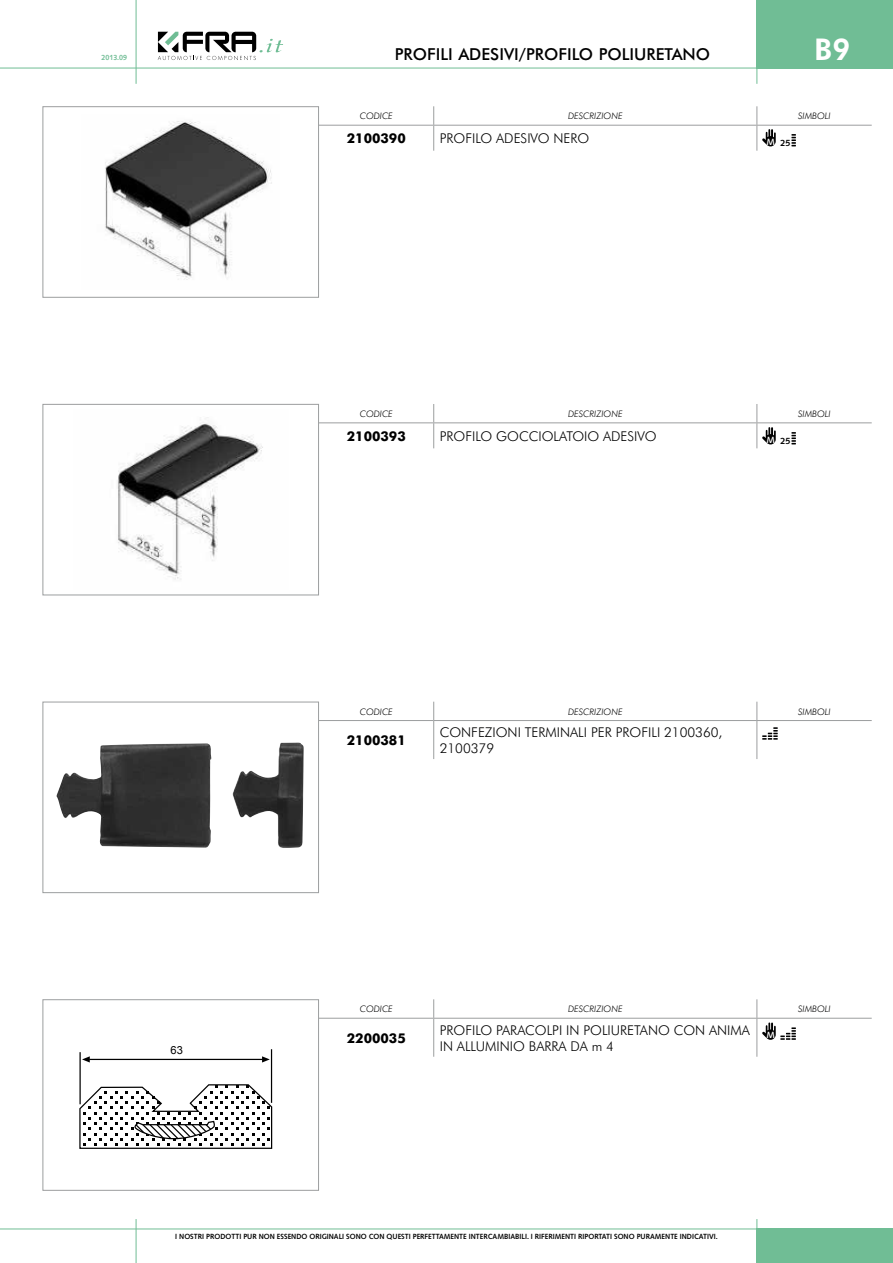
<style>
.page{position:relative;width:893px;height:1263px;background:#fff}
.page>*{position:absolute;margin:0;border:0;box-sizing:border-box;transform-origin:0 0}
.t1{font:800 30px "Futura BT";color:#fff}
.t2{font:500 16.5px "Futura BT";color:#000}
.t3{font:300 13.5px/16.2px "Futura BT";color:#000}
.t4{font:700 13.5px "Futura BT";color:#000}
.t5{font:11.1px "Arial";color:#000}
.t6{font:italic 300 9px "Futura BT";color:#000}
.t7{font:700 9px "Syntax";color:#000}
.t8{font:700 9px "Syntax";color:#fff}
.t9{font:700 7.5px "Syntax";color:#000;scale:.95 1}
.t10{font:700 7.5px "Syntax";color:#70bd95;scale:.95 1}
</style>
<div class="page">
<svg style="left:0;top:1228px;width:756px;height:35px"></svg>
<svg style="left:0;top:0;width:756px;height:68px"></svg>
<div style="left:756px;top:0;width:137px;height:68px;background:#70bd95"></div>
<div style="left:756px;top:1228px;width:137px;height:35px;background:#70bd95"></div>
<hr style="left:136px;top:0;width:1px;height:84px;background:#70bd95">
<hr style="left:756px;top:0;width:1px;height:84px;background:#70bd95">
<hr style="left:136px;top:1219px;width:1px;height:44px;background:#70bd95">
<hr style="left:756px;top:1219px;width:1px;height:44px;background:#70bd95">
<svg style="left:158px;top:32px;width:125px;height:28px"></svg>
<svg style="left:791px;top:134px;width:5px;height:12px"></svg>
<hr style="left:319px;top:125px;width:115px;height:1px;background:#9c9e9f">
<hr style="left:434px;top:125px;width:323px;height:1px;background:#9c9e9f">
<hr style="left:757px;top:125px;width:115px;height:1px;background:#9c9e9f">
<svg style="left:756px;top:106px;width:20px;height:45px"></svg>
<svg style="left:433px;top:106px;width:1px;height:45px"></svg>
<div style="left:43px;top:106px;width:276px;height:192px;border:1px solid #9c9e9f"></div>
<img style="left:105px;top:121px;width:167px;height:159px">
<img style="left:56px;top:742px;width:248px;height:106px">
<svg style="left:762px;top:727px;width:16px;height:13px"></svg>
<svg style="left:433px;top:702px;width:1px;height:18px"></svg>
<svg style="left:756px;top:702px;width:1px;height:18px"></svg>
<hr style="left:319px;top:720px;width:115px;height:1px;background:#9c9e9f">
<hr style="left:434px;top:720px;width:323px;height:1px;background:#9c9e9f">
<hr style="left:757px;top:720px;width:115px;height:1px;background:#9c9e9f">
<hr style="left:756px;top:721px;width:1px;height:38px;background:#9c9e9f">
<hr style="left:433px;top:721px;width:1px;height:38px;background:#9c9e9f">
<div style="left:43px;top:702px;width:276px;height:191px;border:1px solid #9c9e9f"></div>
<hr style="left:89px;top:1059px;width:174px;height:1px;background:#000">
<hr style="left:271px;top:1049px;width:1px;height:54px;background:#000">
<hr style="left:79px;top:1052px;width:2px;height:52px;background:#000">
<svg style="left:82px;top:1056px;width:8px;height:6px"></svg>
<svg style="left:262px;top:1056px;width:8px;height:6px"></svg>
<svg style="left:79px;top:1083px;width:194px;height:66px"></svg>
<svg style="left:433px;top:999px;width:1px;height:19px"></svg>
<svg style="left:756px;top:999px;width:40px;height:41px"></svg>
<hr style="left:319px;top:1018px;width:115px;height:1px;background:#9c9e9f">
<hr style="left:434px;top:1018px;width:323px;height:1px;background:#9c9e9f">
<hr style="left:757px;top:1018px;width:115px;height:1px;background:#9c9e9f">
<hr style="left:756px;top:1018px;width:1px;height:39px;background:#9c9e9f">
<hr style="left:433px;top:1018px;width:1px;height:39px;background:#9c9e9f">
<div style="left:43px;top:999px;width:276px;height:192px;border:1px solid #9c9e9f"></div>
<svg style="left:791px;top:432px;width:5px;height:12px"></svg>
<hr style="left:319px;top:422px;width:115px;height:1px;background:#9c9e9f">
<hr style="left:434px;top:422px;width:323px;height:1px;background:#9c9e9f">
<hr style="left:757px;top:422px;width:115px;height:1px;background:#9c9e9f">
<svg style="left:756px;top:404px;width:20px;height:44px"></svg>
<svg style="left:433px;top:404px;width:1px;height:44px"></svg>
<div style="left:43px;top:404px;width:276px;height:191px;border:1px solid #9c9e9f"></div>
<img style="left:117px;top:417px;width:146px;height:163px">
<p class="t10" style="left:101px;top:53px;width:29px">2013.09</p>
<p class="t2" style="left:395px;top:44px;width:317px">PROFILI ADESIVI/PROFILO POLIURETANO</p>
<h1 class="t1" style="left:814px;top:31px;width:38px">B9</h1>
<p class="t6" style="left:360px;top:111px;width:35px">CODICE</p>
<p class="t6" style="left:568px;top:111px;width:56px">DESCRIZIONE</p>
<p class="t6" style="left:798px;top:111px;width:34px">SIMBOLI</p>
<p class="t4" style="left:347px;top:130px;width:61px">2100390</p>
<p class="t3" style="left:440px;top:130px;width:151px">PROFILO ADESIVO NERO</p>
<p class="t7" style="left:766px;top:138px;width:26px"><sup>M</sup> 25</p>
<p class="t6" style="left:360px;top:408px;width:35px">CODICE</p>
<p class="t6" style="left:568px;top:408px;width:56px">DESCRIZIONE</p>
<p class="t6" style="left:798px;top:408px;width:34px">SIMBOLI</p>
<p class="t4" style="left:347px;top:428px;width:61px">2100393</p>
<p class="t3" style="left:440px;top:428px;width:218px">PROFILO GOCCIOLATOIO ADESIVO</p>
<p class="t7" style="left:766px;top:436px;width:26px"><sup>M</sup> 25</p>
<p class="t5" style="left:171px;top:1042px;width:14px">63</p>
<p class="t6" style="left:360px;top:706px;width:35px">CODICE</p>
<p class="t6" style="left:568px;top:706px;width:56px">DESCRIZIONE</p>
<p class="t6" style="left:798px;top:706px;width:34px">SIMBOLI</p>
<p class="t4" style="left:347px;top:732px;width:61px">2100381</p>
<p class="t3" style="left:440px;top:724px;width:284px">CONFEZIONI TERMINALI PER PROFILI 2100360,<br>2100379</p>
<p class="t6" style="left:360px;top:1003px;width:35px">CODICE</p>
<p class="t6" style="left:568px;top:1003px;width:56px">DESCRIZIONE</p>
<p class="t6" style="left:798px;top:1003px;width:34px">SIMBOLI</p>
<p class="t4" style="left:347px;top:1029px;width:61px">2200035</p>
<p class="t3" style="left:440px;top:1021px;width:312px">PROFILO PARACOLPI IN POLIURETANO CON ANIMA<br>IN ALLUMINIO BARRA DA m 4</p>
<p class="t8" style="left:766px;top:1030px;width:10px">M</p>
<p class="t9" style="left:175px;top:1232px;width:572px">I NOSTRI PRODOTTI PUR NON ESSENDO ORIGINALI SONO CON QUESTI PERFETTAMENTE INTERCAMBIABILI. I RIFERIMENTI RIPORTATI SONO PURAMENTE INDICATIVI.</p>
</div>
